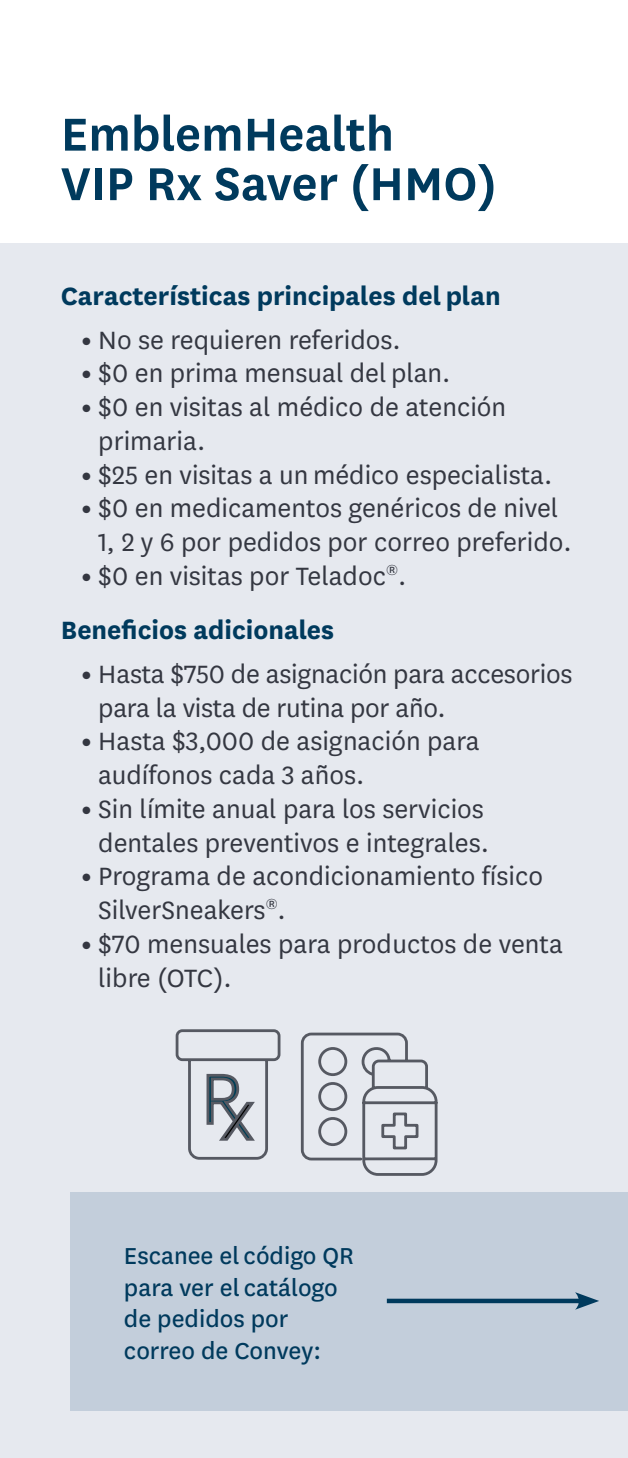
<style>
.page{position:relative;width:628px;height:1458px;background:#fff}
.page>*{position:absolute;margin:0;border:0;box-sizing:border-box;transform-origin:0 0}
.t1{font:600 54px/49.5px "National";color:#003a5d}
.t2{font:29.25px/33.8px "National";color:#343741}
.t3{font:700 29.25px "National";color:#003a5d}
.t4{font:27px/31.5px "National";color:#003a5d}
.s1{font-weight:800}
</style>
<div class="page">
<div style="left:0;top:243px;width:628px;height:1215px;background:#e6e9ef"></div>
<hr style="left:627px;top:243px;width:1px;height:1215px;background:#dbe0e9">
<svg style="left:175px;top:1029px;width:106px;height:131px"></svg>
<svg style="left:300px;top:1032px;width:138px;height:144px"></svg>
<div style="left:70px;top:1192px;width:558px;height:219px;background:#c3cedb"></div>
<hr style="left:387px;top:1299px;width:196px;height:4px;background:#003a5d">
<svg style="left:575px;top:1292px;width:24px;height:18px"></svg>
<h2 class="t1" style="left:61px;top:106px;width:437px">EmblemHealth<br>VIP Rx Saver (HMO)</h2>
<h3 class="t3" style="left:61px;top:275px;width:441px">Características principales del plan</h3>
<p class="t2" style="left:81px;top:322px;width:321px"><span class="s1">•</span> No se requieren referidos.</p>
<p class="t2" style="left:81px;top:355px;width:371px"><span class="s1">•</span> $0 en prima mensual del plan.</p>
<p class="t2" style="left:98px;top:389px;width:409px;text-indent:-17px"><span class="s1">•</span> $0 en visitas al médico de atención primaria.</p>
<p class="t2" style="left:81px;top:457px;width:473px"><span class="s1">•</span> $25 en visitas a un médico especialista.</p>
<p class="t2" style="left:81px;top:490px;width:492px;text-align:center"><span class="s1">•</span> $0 en medicamentos genéricos de nivel<br>1, 2 y 6 por pedidos por correo preferido.</p>
<p class="t2" style="left:81px;top:558px;width:327px"><span class="s1">•</span> $0 en visitas por Teladoc<sup>®</sup>.</p>
<h3 class="t3" style="left:61px;top:609px;width:275px">Beneficios adicionales</h3>
<p class="t2" style="left:98px;top:656px;width:476px;text-indent:-17px"><span class="s1">•</span> Hasta $750 de asignación para accesorios para la vista de rutina por año.</p>
<p class="t2" style="left:98px;top:723px;width:383px;text-indent:-17px"><span class="s1">•</span> Hasta $3,000 de asignación para audífonos cada 3 años.</p>
<p class="t2" style="left:81px;top:791px;width:409px;text-align:center"><span class="s1">•</span> Sin límite anual para los servicios dentales preventivos e integrales.</p>
<p class="t2" style="left:98px;top:858px;width:446px;text-indent:-17px"><span class="s1">•</span> Programa de acondicionamiento físico<br>SilverSneakers<sup>®</sup>.</p>
<p class="t2" style="left:98px;top:926px;width:466px;text-indent:-17px"><span class="s1">•</span> $70 mensuales para productos de venta libre (OTC).</p>
<p class="t4" style="left:124px;top:1239px;width:232px">Escanee el código QR para ver el catálogo de pedidos por correo de Convey:</p>
</div>
